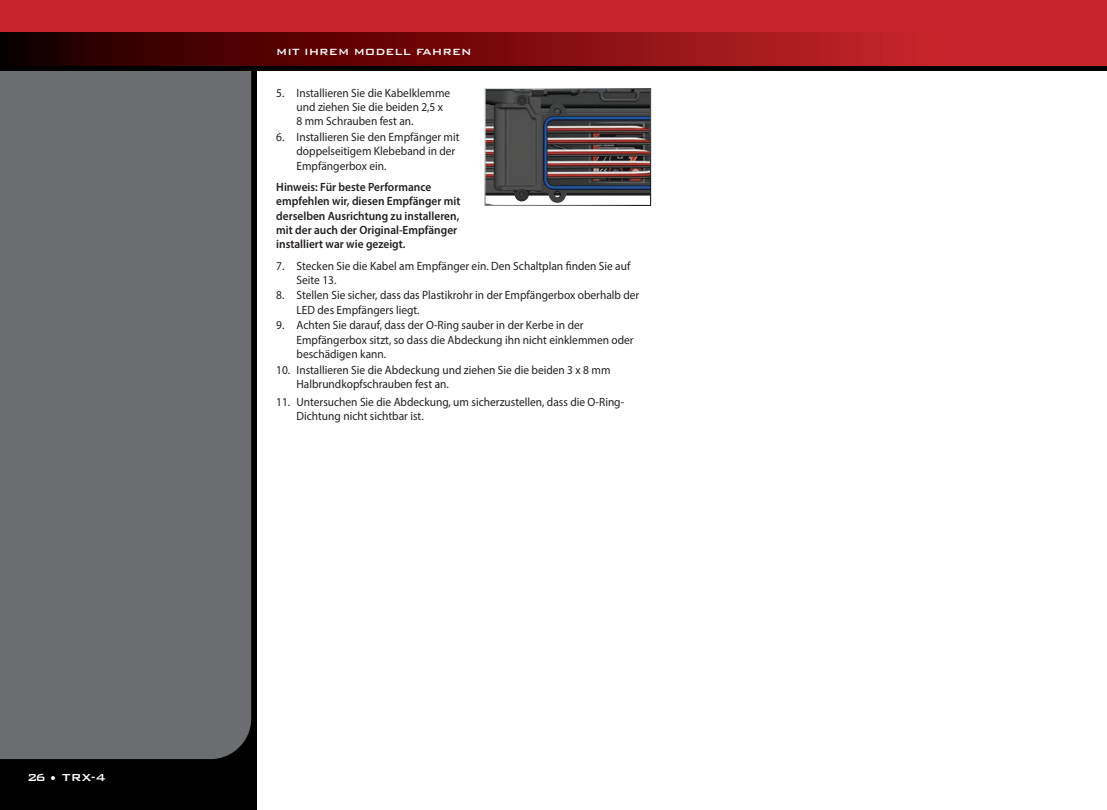
<style>
.page{position:relative;width:1107px;height:810px;background:#fff}
.page>*{position:absolute;margin:0;border:0;box-sizing:border-box;transform-origin:0 0}
.t1{font:500 13.5px "Bank Gothic BT";color:#fff}
.t2{font:12px/14.4px "Myriad Pro";color:#231f20;scale:.95 1}
.t3{font:600 12px/14.4px "Myriad Pro";color:#231f20;scale:.95 1}
.t4{font:500 12px "Bank Gothic BT";color:#fff}
</style>
<div class="page">
<div style="left:0;top:13px;width:256px;height:797px;background:#000"></div>
<div style="left:0;top:71px;width:251px;height:688px;background:#6c6d70"></div>
<div style="left:0;top:0;width:1107px;height:70px;background:#000"></div>
<div style="left:0;top:0;width:1107px;height:51px;background:#c8242b"></div>
<svg style="left:0;top:32px;width:1107px;height:34px;background:#7f0f12"></svg>
<img style="left:486px;top:90px;width:163px;height:114px">
<div style="left:484px;top:88px;width:167px;height:118px;border:1px solid #fff"></div>
<p class="t1" style="left:27px;top:770px;width:81px">26 • TRX-4</p>
<p class="t4" style="left:276px;top:45px;width:197px">MIT IHREM MODELL FAHREN</p>
<p class="t2" style="left:297px;top:85px;width:163px;text-indent:-20px">5. Installieren Sie die Kabelklemme und ziehen Sie die beiden 2,5 x<br>8 mm Schrauben fest an.</p>
<p class="t2" style="left:297px;top:129px;width:173px;text-indent:-20px">6. Installieren Sie den Empfänger mit doppelseitigem Klebeband in der<br>Empfängerbox ein.</p>
<p class="t3" style="left:276px;top:179px;width:195px">Hinweis: Für beste Performance empfehlen wir, diesen Empfänger mit derselben Ausrichtung zu installeren, mit der auch der Original-Empfänger installiert war wie gezeigt.</p>
<p class="t2" style="left:297px;top:258px;width:353px;text-indent:-20px">7. Stecken Sie die Kabel am Empfänger ein. Den Schaltplan finden Sie auf<br>Seite 13.</p>
<p class="t2" style="left:297px;top:288px;width:362px;text-indent:-20px">8. Stellen Sie sicher, dass das Plastikrohr in der Empfängerbox oberhalb der<br>LED des Empfängers liegt.</p>
<p class="t2" style="left:297px;top:318px;width:356px;text-indent:-20px">9. Achten Sie darauf, dass der O-Ring sauber in der Kerbe in der<br>Empfängerbox sitzt, so dass die Abdeckung ihn nicht einklemmen oder beschädigen kann.</p>
<p class="t2" style="left:297px;top:362px;width:332px;text-indent:-20px">10. Installieren Sie die Abdeckung und ziehen Sie die beiden 3 x 8 mm<br>Halbrundkopfschrauben fest an.</p>
<p class="t2" style="left:297px;top:394px;width:346px;text-indent:-20px">11. Untersuchen Sie die Abdeckung, um sicherzustellen, dass die O-Ring-<br>Dichtung nicht sichtbar ist.</p>
</div>
